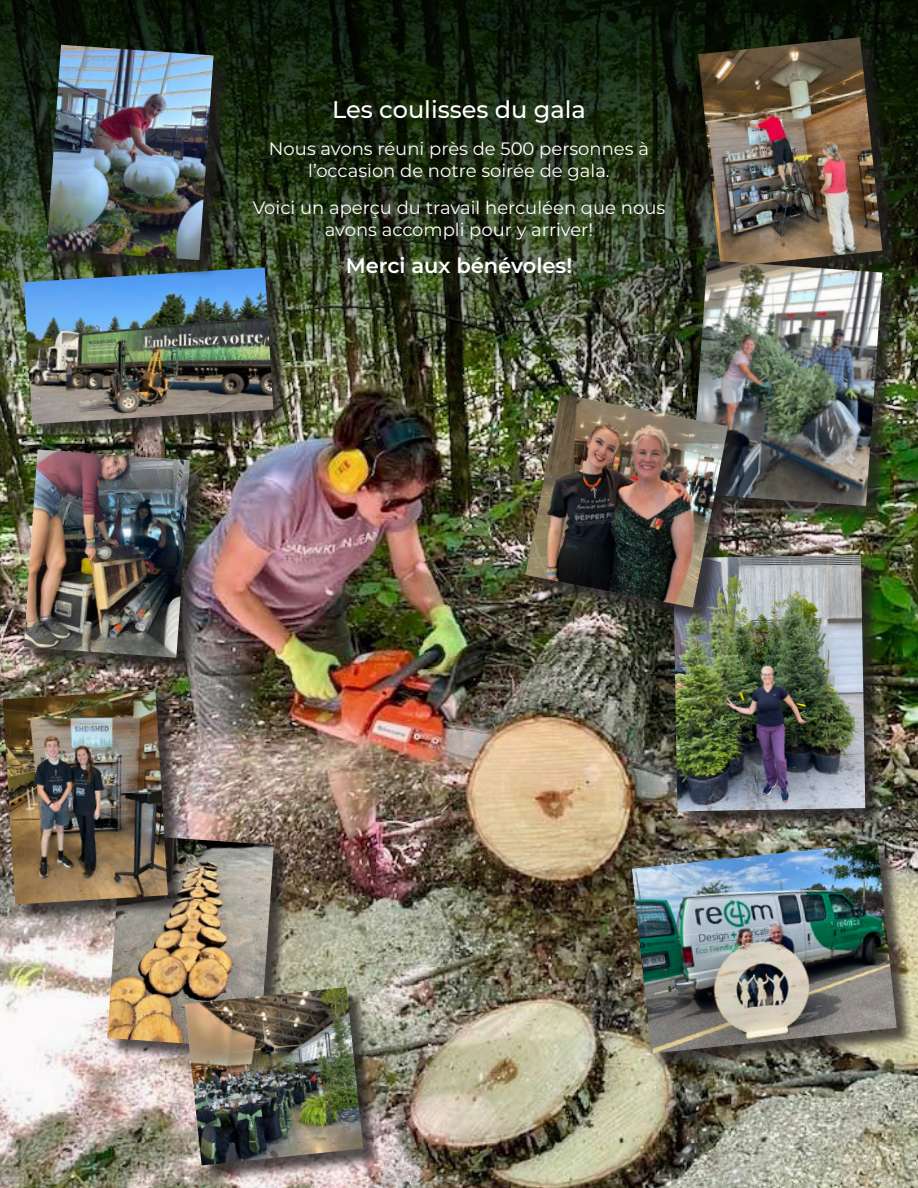
<style>
.page{position:relative;width:918px;height:1188px;background:#fff}
.page>*{position:absolute;margin:0;border:0;box-sizing:border-box;transform-origin:0 0}
.Main_Title{font:500 24px "Montserrat";color:#fff}
.t1{font:600 21px "Montserrat";color:#fff}
.t2{font:18px/22.8px "Montserrat";color:#fff;text-align:center}
</style>
<div class="page">
<img style="left:0;top:382px;width:918px;height:806px">
<svg style="left:0;top:0;width:918px;height:382px;background:#25311c"></svg>
<div style="left:110px;top:837px;width:183px;height:230px;background:#231f20;opacity:.75"></div>
<img style="left:107px;top:834px;width:167px;height:215px">
<div style="left:701px;top:40px;width:200px;height:246px;background:#231f20;opacity:.75"></div>
<img style="left:698px;top:37px;width:184px;height:223px">
<div style="left:27px;top:270px;width:265px;height:173px;background:#231f20;opacity:.75"></div>
<img style="left:24px;top:268px;width:249px;height:156px">
<div style="left:675px;top:558px;width:209px;height:272px;background:#231f20;opacity:.75"></div>
<img style="left:673px;top:555px;width:192px;height:256px">
<div style="left:187px;top:990px;width:194px;height:194px;background:#231f20;opacity:.75"></div>
<img style="left:185px;top:987px;width:178px;height:178px">
<div style="left:635px;top:846px;width:280px;height:226px;background:#231f20;opacity:.75"></div>
<img style="left:632px;top:843px;width:265px;height:211px">
<div style="left:27px;top:452px;width:182px;height:224px;background:#231f20;opacity:.75"></div>
<img style="left:24px;top:450px;width:166px;height:208px">
<div style="left:49px;top:48px;width:183px;height:230px;background:#231f20;opacity:.75"></div>
<img style="left:47px;top:45px;width:167px;height:215px">
<div style="left:694px;top:263px;width:207px;height:261px;background:#231f20;opacity:.75"></div>
<img style="left:691px;top:260px;width:191px;height:246px">
<div style="left:6px;top:693px;width:180px;height:230px;background:#231f20;opacity:.75"></div>
<img style="left:3px;top:690px;width:165px;height:214px">
<div style="left:528px;top:397px;width:218px;height:228px;background:#231f20;opacity:.75"></div>
<img style="left:525px;top:394px;width:203px;height:214px">
<p class="Main_Title" style="left:332px;top:93px;width:255px">Les coulisses du gala</p>
<p class="t2" style="left:269px;top:136px;width:382px">Nous avons réuni près de 500 personnes à l’occasion de notre soirée de gala.</p>
<p class="t2" style="left:253px;top:195px;width:414px">Voici un aperçu du travail herculéen que nous avons accompli pour y arriver!</p>
<p class="t1" style="left:346px;top:250px;width:228px">Merci aux bénévoles!</p>
</div>
